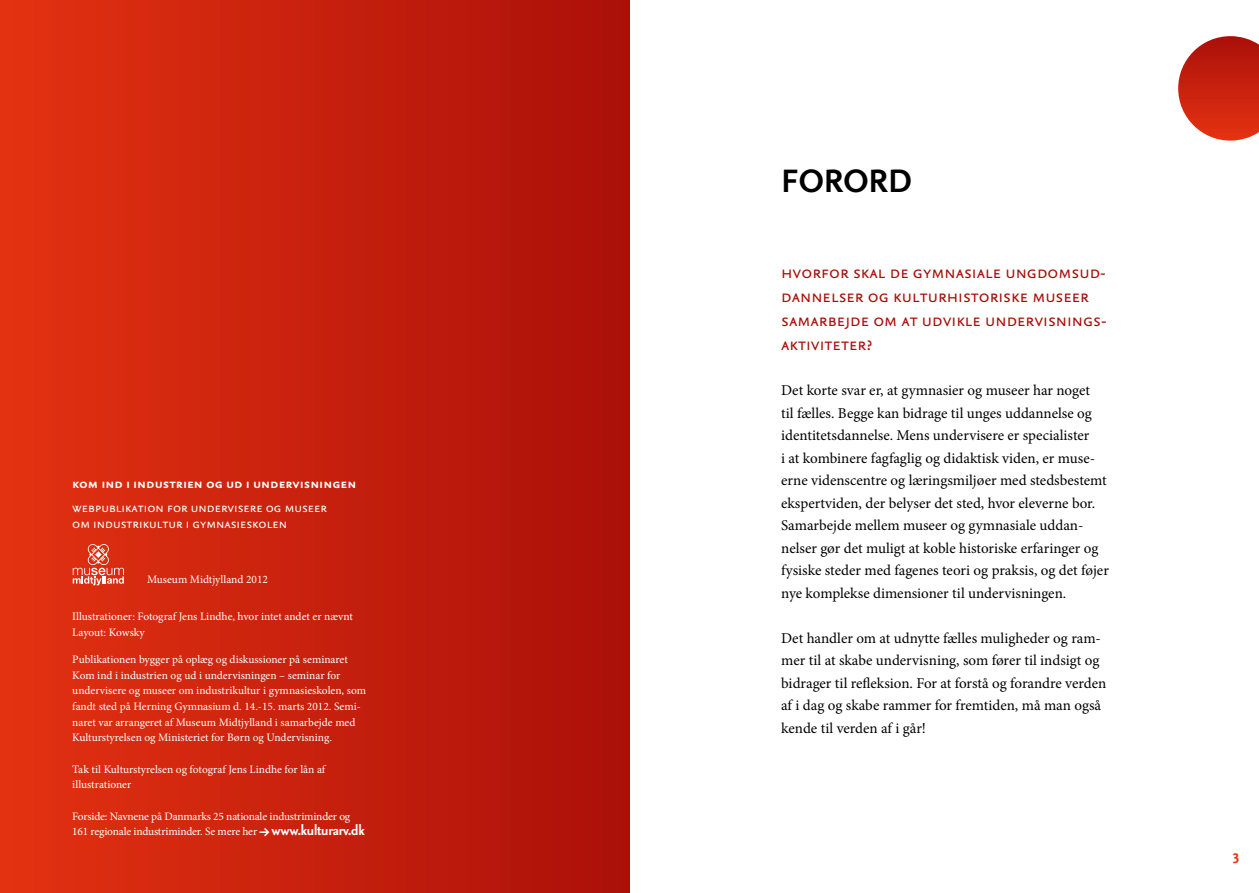
<style>
.page{position:relative;width:1259px;height:893px;background:#fff}
.page>*{position:absolute;margin:0;border:0;box-sizing:border-box;transform-origin:0 0}
.KApitelstart{font:700 39px "Seria Sans";color:#000}
.Brødtekst{font:21px/24px "Seria Sans Regular Caps";color:#aa0e08}
.t1{font:18px "Seria Sans Bold Caps";color:#e43312}
.Brødtekst-2{font:15.6px/15.6px "Seria Sans Regular Caps";color:#fff}
.Brødtekst-3{font:15.6px "Seria Sans Bold Caps";color:#fff}
.Brødtekst-4{font:15px/22.5px "Minion Pro";color:#000}
.Brødtekst-5{font:11.4px/15.6px "Minion Pro";letter-spacing:-.005em;color:#fff}
.s1{font-family:"Seria Sans Bold Expert";font-size:21px}
.s2{font-family:"Seria Sans";font-weight:700;font-size:16.5px}
</style>
<div class="page">
<svg style="left:1178px;top:36px;width:81px;height:105px"></svg>
<div style="left:0;top:0;width:629px;height:893px;background:linear-gradient(to right,#e43212,#ab1009)"></div>
<svg style="left:73px;top:544px;width:51px;height:41px;background:#e25c47"></svg>
<p class="Brødtekst-3" style="left:72px;top:476px;width:285px">kom ind i industrien og ud i undervisningen</p>
<p class="Brødtekst-2" style="left:72px;top:500px;width:256px">webpublikation for undervisere og museer om industrikultur i gymnasieskolen</p>
<p class="Brødtekst-5" style="left:147px;top:571px;width:122px">Museum Midtjylland 2012</p>
<p class="Brødtekst-5" style="left:72px;top:609px;width:282px">Illustrationer: Fotograf Jens Lindhe, hvor intet andet er nævnt</p>
<p class="Brødtekst-5" style="left:72px;top:624px;width:74px">Layout: Kowsky</p>
<p class="Brødtekst-5" style="left:72px;top:651px;width:295px">Publikationen bygger på oplæg og diskussioner på seminaret Kom ind i industrien og ud i undervisningen – seminar for undervisere og museer om industrikultur i gymnasieskolen, som fandt sted på Herning Gymnasium d. 14.-15. marts 2012. Semi&shy;naret var arrangeret af Museum Midtjylland i samarbejde med Kulturstyrelsen og Ministeriet for Børn og Undervisning.</p>
<p class="Brødtekst-5" style="left:72px;top:761px;width:254px">Tak til Kulturstyrelsen og fotograf Jens Lindhe for lån af illustrationer</p>
<p class="Brødtekst-5" style="left:72px;top:808px;width:294px">Forside: Navnene på Danmarks 25 nationale industriminder og<br>161 regionale industriminder. Se mere her <span class="s1">M</span><span class="s2">www.kulturarv.dk</span></p>
<p class="KApitelstart" style="left:781px;top:162px;width:132px">FORORD</p>
<p class="Brødtekst" style="left:781px;top:261px;width:327px">hvorfor skal de gymnasiale ungdomsud&shy;dannelser og kulturhistoriske museer samarbejde om at udvikle undervisnings&shy;aktiviteter?</p>
<p class="Brødtekst-4" style="left:781px;top:379px;width:329px">Det korte svar er, at gymnasier og museer har noget<br>til fælles. Begge kan bidrage til unges uddannelse og identitetsdannelse. Mens undervisere er specialister<br>i at kombinere fagfaglig og didaktisk viden, er muse&shy;erne videnscentre og læringsmiljøer med stedsbestemt ekspertviden, der belyser det sted, hvor eleverne bor.<br>Samarbejde mellem museer og gymnasiale uddan&shy;nelser gør det muligt at koble historiske erfaringer og fysiske steder med fagenes teori og praksis, og det føjer nye komplekse dimensioner til undervisningen.</p>
<p class="Brødtekst-4" style="left:781px;top:627px;width:327px">Det handler om at udnytte fælles muligheder og ram&shy;mer til at skabe undervisning, som fører til indsigt og bidrager til refleksion. For at forstå og forandre verden af i dag og skabe rammer for fremtiden, må man også kende til verden af i går!</p>
<p class="t1" style="left:1232px;top:846px;width:9px">3</p>
</div>
